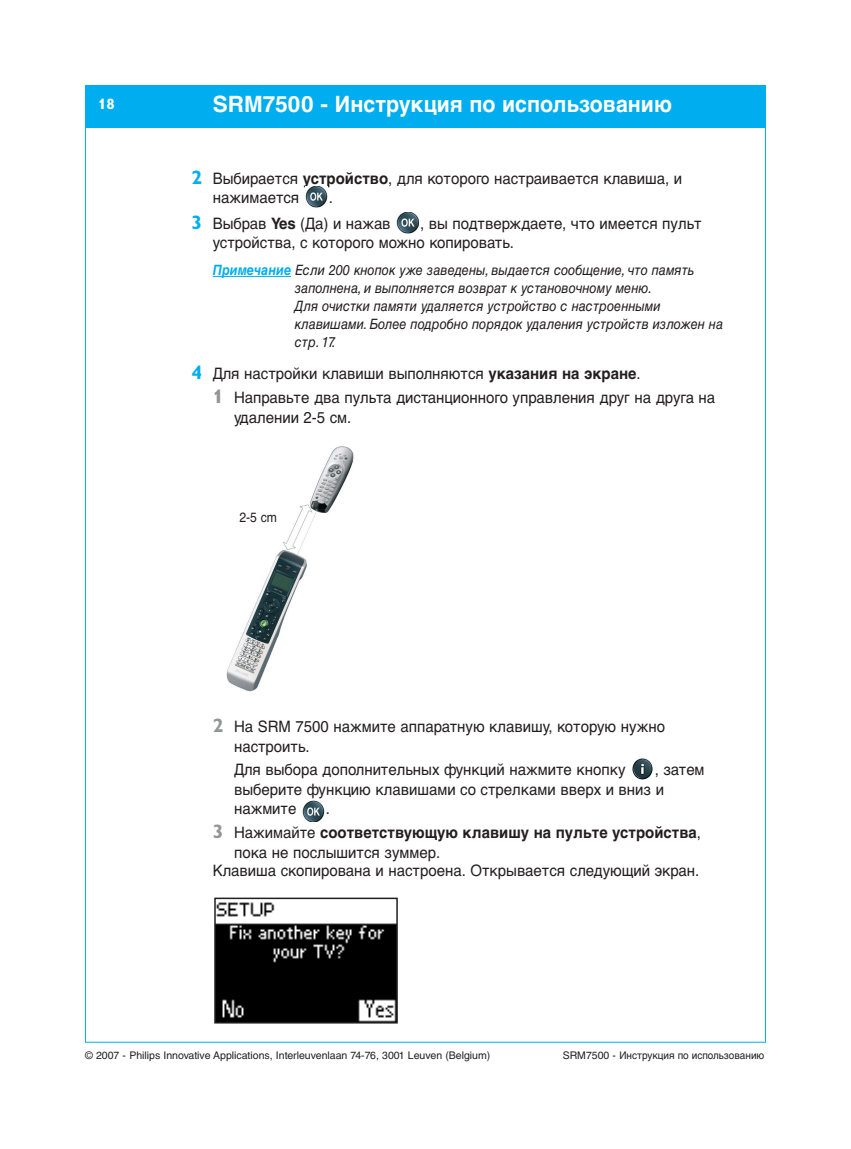
<style>
.page{position:relative;width:851px;height:1149px;background:#fff}
.page>*{position:absolute;margin:0;border:0;box-sizing:border-box;transform-origin:0 0}
.t1{font:700 22.5px "Helvetica Cyr";color:#fff}
.t2{font:15.75px/19.5px "Helvetica Cyr Upright";color:#231f20;scale:.95 1}
.t3{font:700 15.75px "Helvetica Cyr";color:#231f20;scale:.95 1}
.t4{font:700 15px "Gill Alt One";color:#fff}
.t5{font:14.25px/18px "Helvetica Cyr Inclined";color:#231f20;scale:.9 1}
.t6{font:13.5px "Helvetica Cyr Upright";color:#231f20;scale:.9 1}
.t7{font:10.5px "Helvetica Cyr Upright";color:#231f20}
.s1{font-family:"Gill Alt One";font-weight:700;font-size:19.5px;color:#00aeef}
.s2{font-family:"Helvetica Cyr";font-weight:700}
.s3{font-family:"Helvetica Cyr Bold Inclined";color:#00aeef}
.s4{font-family:"Gill Alt One";font-weight:700;font-size:19.5px;color:#939598}
.s5{font-family:"Gill Alt One";font-size:19.5px;color:#939598}
.s6{font-family:"Helvetica Cyr Upright";font-weight:400}
</style>
<div class="page">
<div style="left:85px;top:85px;width:680px;height:43px;background:#00aeef"></div>
<hr style="left:213px;top:276px;width:78px;height:1px;background:#00aeef">
<img style="left:217px;top:902px;width:178px;height:118px">
<div style="left:214px;top:897px;width:184px;height:126px;border:2px solid #231f20"></div>
<img style="left:302px;top:800px;width:22px;height:21px">
<img style="left:632px;top:758px;width:21px;height:21px">
<img style="left:226px;top:446px;width:128px;height:246px">
<img style="left:396px;top:212px;width:22px;height:21px">
<img style="left:305px;top:186px;width:22px;height:21px">
<p class="t4" style="left:98px;top:99px;width:18px">18</p>
<h1 class="t1" style="left:213px;top:95px;width:460px">SRM7500 - Инструкция по использованию</h1>
<p class="t2" style="left:213px;top:170px;width:495px;text-indent:-21px"><span class="s1">2</span> Выбирается <span class="s2">устройство</span>, для которого настраивается клавиша, и нажимается</p>
<p class="t2" style="left:191px;top:186px;width:211px;line-height:26px;text-indent:137px">.<br><span class="s1">3</span> Выбрав <span class="s2">Yes</span> (Да) и нажав</p>
<p class="t2" style="left:213px;top:215px;width:516px;text-indent:207px">, вы подтверждаете, что имеется пульт устройства, с которого можно копировать.</p>
<p class="t5" style="left:295px;top:262px;width:477px;text-indent:-82px"><span class="s3">Примечание</span> Если 200 кнопок уже заведены, выдается сообщение, что память заполнена, и выполняется возврат к установочному меню.<br>Для очистки памяти удаляется устройство с настроенными клавишами. Более подробно порядок удаления устройств изложен на стр. 17.</p>
<p class="t2" style="left:213px;top:363px;width:530px;line-height:23.7px;text-indent:-21px"><span class="s1">4</span> Для настройки клавиши выполняются <span class="s2">указания на экране</span>.<br><span class="s4">1</span> Направьте два пульта дистанционного управления друг на друга на</p>
<p class="t2" style="left:234px;top:409px;width:125px">удалении 2-5 см.</p>
<p class="t6" style="left:239px;top:512px;width:43px">2-5 cm</p>
<p class="t2" style="left:234px;top:718px;width:455px;text-indent:-21px"><span class="s4">2</span> На SRM 7500 нажмите аппаратную клавишу, которую нужно настроить.</p>
<p class="t2" style="left:234px;top:761px;width:413px">Для выбора дополнительных функций нажмите кнопку</p>
<p class="t2" style="left:234px;top:761px;width:497px;text-indent:420px">, затем выберите функцию клавишами со стрелками вверх и вниз и нажмите</p>
<p class="t2" style="left:326px;top:800px;width:6px">.</p>
<p class="t3" style="left:213px;top:826px;width:515px"><span class="s5">3</span> <span class="s6">Нажимайте</span> соответствующую клавишу на пульте устройства<span class="s6">,</span></p>
<p class="t2" style="left:213px;top:844px;width:513px;line-height:18px;text-indent:21px">пока не послышится зуммер.<br>Клавиша скопирована и настроена. Открывается следующий экран.</p>
<p class="t7" style="left:85px;top:1050px;width:406px">© 2007 - Philips Innovative Applications, Interleuvenlaan 74-76, 3001 Leuven (Belgium)</p>
<p class="t7" style="left:562px;top:1050px;width:203px">SRM7500 - Инструкция по использованию</p>
</div>
